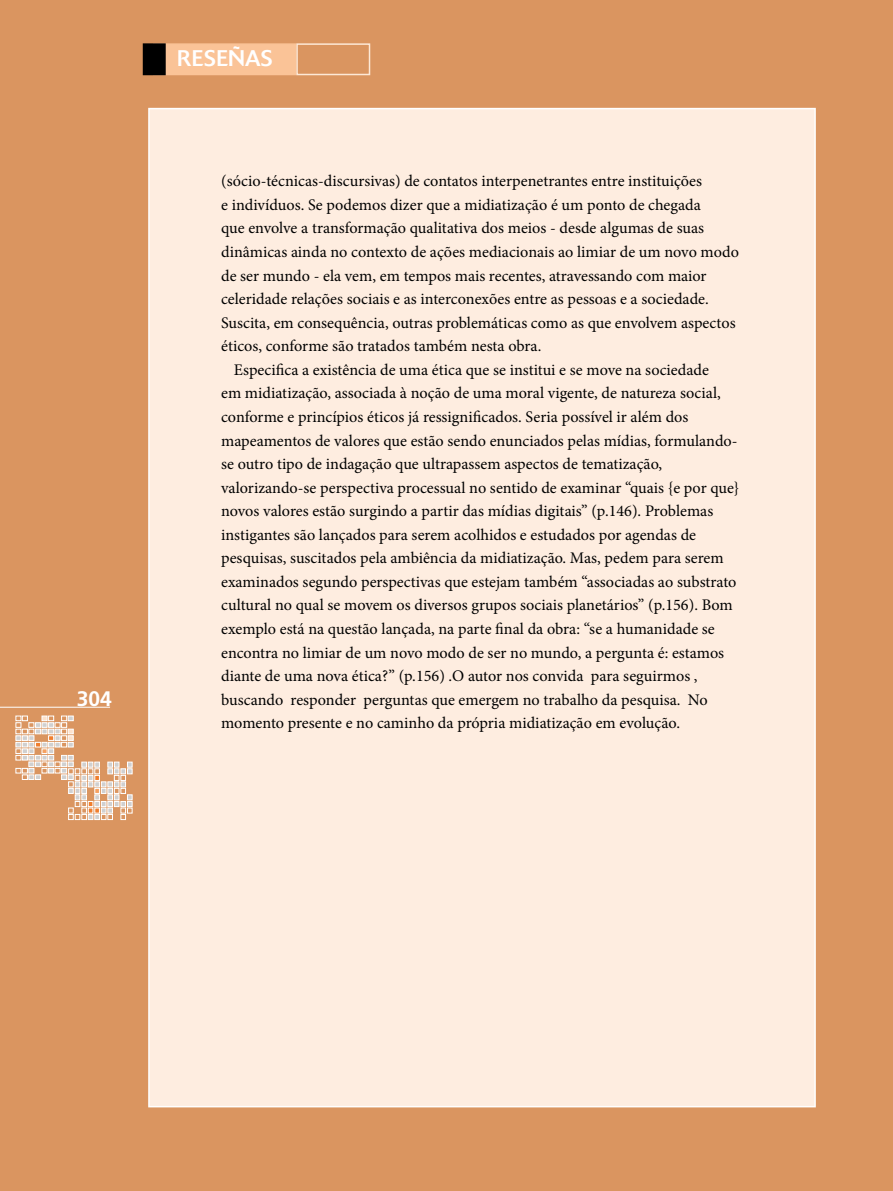
<style>
.page{position:relative;width:893px;height:1191px;background:#da9560}
.page>*{position:absolute;margin:0;border:0;box-sizing:border-box;transform-origin:0 0}
.t1{font:22.5px "Delta";letter-spacing:.01em;color:#fff}
.t2{font:700 21px "Frutiger";color:#fff}
.t3{font:16.2px "Minion Pro";color:#000}
</style>
<div class="page">
<svg style="left:16px;top:716px;width:116px;height:103px"></svg>
<hr style="left:0;top:707px;width:110px;height:1px;background:#fff">
<div style="left:148px;top:108px;width:668px;height:999px;background:#feede0;border:2px solid #fff"></div>
<div style="left:153px;top:43px;width:143px;height:32px;background:#fac397;border:2px solid #fac397"></div>
<div style="left:144px;top:44px;width:21px;height:30px;background:#000"></div>
<div style="left:143px;top:43px;width:23px;height:32px;border:2px solid #000"></div>
<div style="left:296px;top:43px;width:74px;height:32px;border:2px solid #fde8d6"></div>
<p class="t2" style="left:77px;top:686px;width:37px">304</p>
<h1 class="t1" style="left:177px;top:45px;width:97px">RESEÑAS</h1>
<p class="t3" style="left:221px;top:170px;width:482px">(sócio-técnicas-discursivas) de contatos interpenetrantes entre instituições</p>
<p class="t3" style="left:221px;top:194px;width:481px">e indivíduos. Se podemos dizer que a midiatização é um ponto de chegada</p>
<p class="t3" style="left:221px;top:217px;width:485px">que envolve a transformação qualitativa dos meios - desde algumas de suas</p>
<p class="t3" style="left:221px;top:241px;width:519px">dinâmicas ainda no contexto de ações mediacionais ao limiar de um novo modo</p>
<p class="t3" style="left:221px;top:264px;width:487px">de ser mundo - ela vem, em tempos mais recentes, atravessando com maior</p>
<p class="t3" style="left:221px;top:288px;width:489px">celeridade relações sociais e as interconexões entre as pessoas e a sociedade.</p>
<p class="t3" style="left:221px;top:312px;width:516px">Suscita, em consequência, outras problemáticas como as que envolvem aspectos</p>
<p class="t3" style="left:221px;top:335px;width:322px">éticos, conforme são tratados também nesta obra.</p>
<p class="t3" style="left:234px;top:359px;width:477px">Especifica a existência de uma ética que se institui e se move na sociedade</p>
<p class="t3" style="left:221px;top:382px;width:501px">em midiatização, associada à noção de uma moral vigente, de natureza social,</p>
<p class="t3" style="left:221px;top:406px;width:469px">conforme e princípios éticos já ressignificados. Seria possível ir além dos</p>
<p class="t3" style="left:221px;top:429px;width:518px">mapeamentos de valores que estão sendo enunciados pelas mídias, formulando-</p>
<p class="t3" style="left:221px;top:453px;width:443px">se outro tipo de indagação que ultrapassem aspectos de tematização,</p>
<p class="t3" style="left:221px;top:476px;width:520px">valorizando-se perspectiva processual no sentido de examinar “quais {e por que}</p>
<p class="t3" style="left:221px;top:500px;width:494px">novos valores estão surgindo a partir das mídias digitais” (p.146). Problemas</p>
<p class="t3" style="left:221px;top:524px;width:476px">instigantes são lançados para serem acolhidos e estudados por agendas de</p>
<p class="t3" style="left:221px;top:547px;width:504px">pesquisas, suscitados pela ambiência da midiatização. Mas, pedem para serem</p>
<p class="t3" style="left:221px;top:571px;width:517px">examinados segundo perspectivas que estejam também “associadas ao substrato</p>
<p class="t3" style="left:221px;top:594px;width:513px">cultural no qual se movem os diversos grupos sociais planetários” (p.156). Bom</p>
<p class="t3" style="left:221px;top:618px;width:495px">exemplo está na questão lançada, na parte final da obra: “se a humanidade se</p>
<p class="t3" style="left:221px;top:641px;width:505px">encontra no limiar de um novo modo de ser no mundo, a pergunta é: estamos</p>
<p class="t3" style="left:221px;top:665px;width:478px">diante de uma nova ética?” (p.156) .O autor nos convida para seguirmos ,</p>
<p class="t3" style="left:221px;top:688px;width:488px">buscando responder perguntas que emergem no trabalho da pesquisa. No</p>
<p class="t3" style="left:221px;top:712px;width:460px">momento presente e no caminho da própria midiatização em evolução.</p>
</div>
